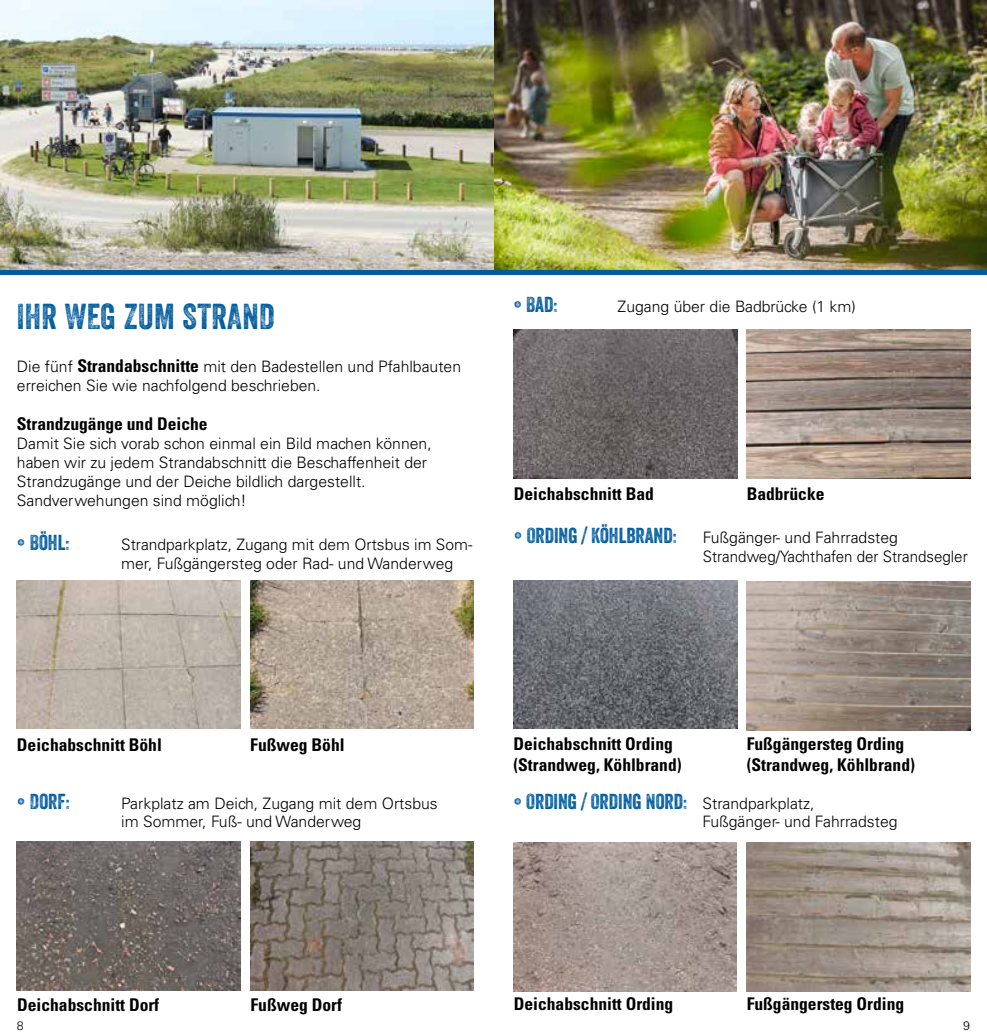
<style>
.page{position:relative;width:987px;height:1036px;background:#fff}
.page>*{position:absolute;margin:0;border:0;box-sizing:border-box;transform-origin:0 0}
.t1{font:35px "Veneer Two";letter-spacing:.01em;color:#005c9f}
.t2{font:21px "Veneer Two";color:#005c9f}
.t3{font:700 condensed 17.5px/21px "Univers LT Std";color:#000}
.t4{font:300 15.75px/18.9px "Univers LT Std";color:#000}
.t5{font:300 12.25px "Univers LT Std";color:#000}
.s1{font-weight:700;font-stretch:condensed;font-size:17.5px}
.s2{font-family:"Univers LT Std";font-weight:300;font-size:15.75px;color:#000}
</style>
<div class="page">
<img style="left:513px;top:842px;width:223px;height:149px">
<img style="left:513px;top:580px;width:224px;height:149px">
<img style="left:746px;top:842px;width:223px;height:149px">
<img style="left:746px;top:329px;width:223px;height:149px">
<img style="left:513px;top:329px;width:224px;height:149px">
<img style="left:746px;top:581px;width:223px;height:149px">
<div style="left:0;top:270px;width:986px;height:5px;background:#005b9f"></div>
<img style="left:0;top:0;width:986px;height:270px">
<img style="left:17px;top:580px;width:223px;height:149px">
<img style="left:250px;top:580px;width:223px;height:149px">
<img style="left:17px;top:842px;width:223px;height:148px">
<img style="left:250px;top:842px;width:223px;height:148px">
<h1 class="t1" style="left:17px;top:295px;width:259px">IHR WEG ZUM STRAND</h1>
<p class="t4" style="left:17px;top:357px;width:445px">Die fünf <span class="s1">Strandabschnitte</span> mit den Badestellen und Pfahlbauten erreichen Sie wie nachfolgend beschrieben.</p>
<p class="t3" style="left:17px;top:414px;width:192px">Strandzugänge und Deiche</p>
<p class="t4" style="left:17px;top:434px;width:416px">Damit Sie sich vorab schon einmal ein Bild machen können, haben wir zu jedem Strandabschnitt die Beschaffenheit der Strandzugänge und der Deiche bildlich dargestellt.<br>Sandverwehungen sind möglich!</p>
<h2 class="t2" style="left:17px;top:530px;width:54px">• BÖHL:</h2>
<p class="t4" style="left:121px;top:535px;width:352px">Strandparkplatz, Zugang mit dem Ortsbus im Som&shy;mer, Fußgängersteg oder Rad- und Wanderweg</p>
<h2 class="t2" style="left:513px;top:292px;width:45px">• BAD:</h2>
<p class="t4" style="left:617px;top:297px;width:240px">Zugang über die Badbrücke (1 km)</p>
<p class="t3" style="left:513px;top:483px;width:141px">Deichabschnitt Bad</p>
<p class="t3" style="left:746px;top:483px;width:79px">Badbrücke</p>
<h2 class="t2" style="left:513px;top:523px;width:164px">• ORDING / KÖHLBRAND:</h2>
<p class="t4" style="left:702px;top:528px;width:266px">Fußgänger- und Fahrradsteg<br>Strandweg/Yachthafen der Strandsegler</p>
<p class="t3" style="left:17px;top:735px;width:146px">Deichabschnitt Böhl</p>
<p class="t3" style="left:250px;top:735px;width:96px">Fußweg Böhl</p>
<p class="t3" style="left:513px;top:733px;width:170px">Deichabschnitt Ording (Strandweg, Köhlbrand)</p>
<h2 class="t2" style="left:17px;top:788px;width:54px">• DORF:</h2>
<p class="t4" style="left:121px;top:793px;width:318px">Parkplatz am Deich, Zugang mit dem Ortsbus im Sommer, Fuß- und Wanderweg</p>
<p class="t3" style="left:746px;top:733px;width:170px">Fußgängersteg Ording (Strandweg, Köhlbrand)</p>
<h2 class="t2" style="left:513px;top:788px;width:303px">• ORDING / ORDING NORD: <span class="s2">Strandparkplatz,</span></h2>
<p class="t4" style="left:702px;top:812px;width:196px">Fußgänger- und Fahrradsteg</p>
<p class="t3" style="left:17px;top:994px;width:143px">Deichabschnitt Dorf</p>
<p class="t3" style="left:250px;top:994px;width:93px">Fußweg Dorf</p>
<p class="t3" style="left:513px;top:993px;width:161px">Deichabschnitt Ording</p>
<p class="t3" style="left:746px;top:993px;width:159px">Fußgängersteg Ording</p>
<p class="t5" style="left:17px;top:1019px;width:8px">8</p>
<p class="t5" style="left:963px;top:1019px;width:8px">9</p>
</div>
